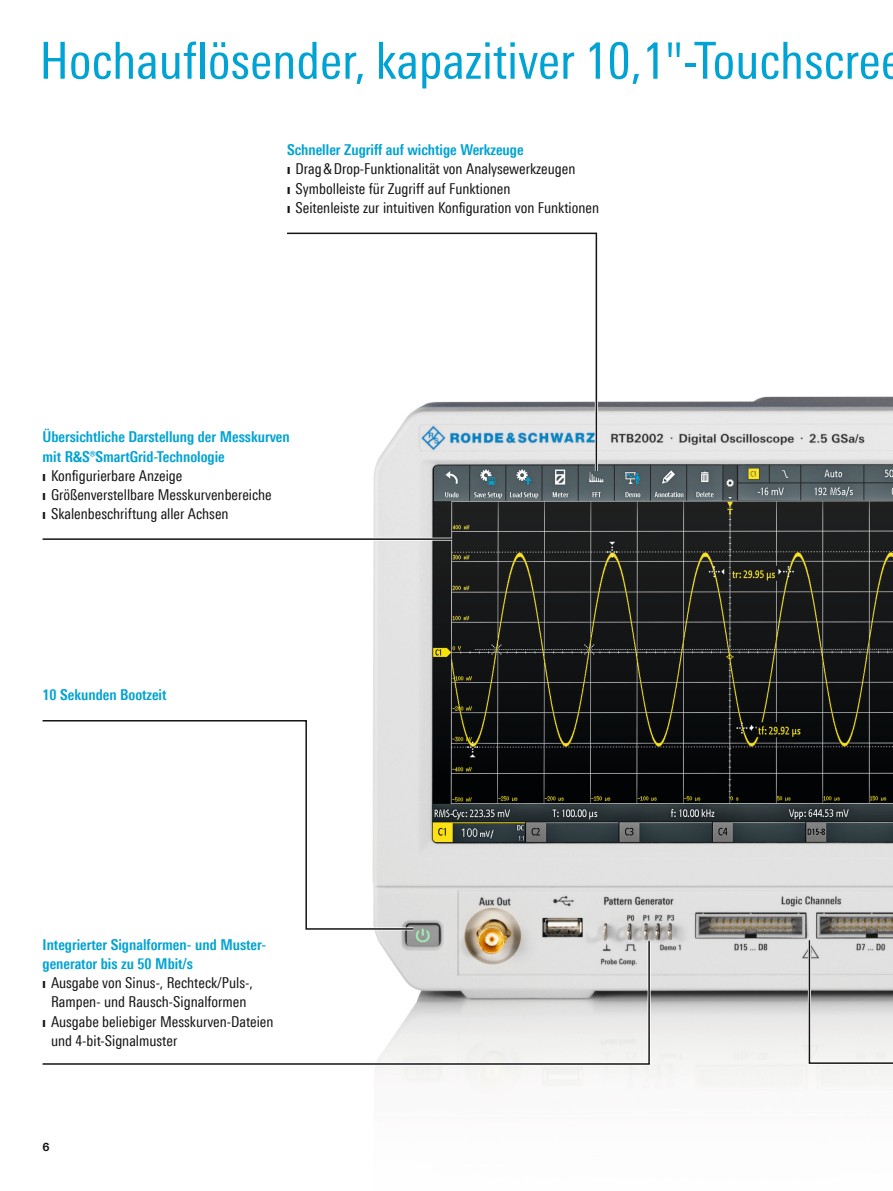
<style>
.page{position:relative;width:893px;height:1191px;background:#fff}
.page>*{position:absolute;margin:0;border:0;box-sizing:border-box;transform-origin:0 0}
.t1{font:51px "Linotype Univers 420 Cn";color:#00a3d3}
.t2{font:15px/19.2px "Linotype Univers 420 Cn";color:#131413}
.t3{font:700 15px/19.2px "Linotype Univers 620 Cn";color:#00a3d3}
.t4{font:700 11.25px "Linotype Univers 630";color:#131413}
.s1{font-family:"Linotype Univers 330";font-weight:300;font-size:14.25px}
</style>
<div class="page">
<img style="left:373px;top:396px;width:520px;height:693px">
<svg style="left:42px;top:719px;width:373px;height:211px"></svg>
<svg style="left:373px;top:938px;width:279px;height:129px"></svg>
<svg style="left:42px;top:939px;width:609px;height:126px"></svg>
<svg style="left:806px;top:937px;width:87px;height:129px"></svg>
<hr style="left:43px;top:537px;width:409px;height:3px;background:#fff">
<hr style="left:43px;top:538px;width:409px;height:2px;background:#131413">
<svg style="left:373px;top:396px;width:226px;height:78px"></svg>
<svg style="left:287px;top:232px;width:311px;height:240px"></svg>
<h1 class="t1" style="left:40px;top:31px;width:865px">Hochauflösender, kapazitiver 10,1"-Touchscree</h1>
<p class="t3" style="left:287px;top:140px;width:238px">Schneller Zugriff auf wichtige Werkzeuge</p>
<p class="t2" style="left:287px;top:159px;width:314px"><span class="s1">❙</span> Drag&amp;Drop-Funktionalität von Analysewerkzeugen<br><span class="s1">❙</span> Symbolleiste für Zugriff auf Funktionen<br><span class="s1">❙</span> Seitenleiste zur intuitiven Konfiguration von Funktionen</p>
<p class="t3" style="left:43px;top:427px;width:249px">Übersichtliche Darstellung der Messkurven mit R&amp;S®SmartGrid-Technologie</p>
<p class="t2" style="left:43px;top:466px;width:231px"><span class="s1">❙</span> Konfigurierbare Anzeige<br><span class="s1">❙</span> Größenverstellbare Messkurvenbereiche <span class="s1">❙</span> Skalenbeschriftung aller Achsen</p>
<p class="t3" style="left:43px;top:685px;width:125px">10 Sekunden Bootzeit</p>
<p class="t3" style="left:43px;top:935px;width:224px">Integrierter Signalformen- und Muster&shy;generator bis zu 50 Mbit/s</p>
<p class="t2" style="left:43px;top:973px;width:212px"><span class="s1">❙</span> Ausgabe von Sinus-, Rechteck/Puls-,</p>
<p class="t2" style="left:51px;top:992px;width:197px">Rampen- und Rausch-Signalformen</p>
<p class="t2" style="left:43px;top:1011px;width:232px"><span class="s1">❙</span> Ausgabe beliebiger Messkurven-Dateien</p>
<p class="t2" style="left:51px;top:1030px;width:128px">und 4-bit-Signalmuster</p>
<p class="t4" style="left:43px;top:1139px;width:9px">6</p>
</div>
